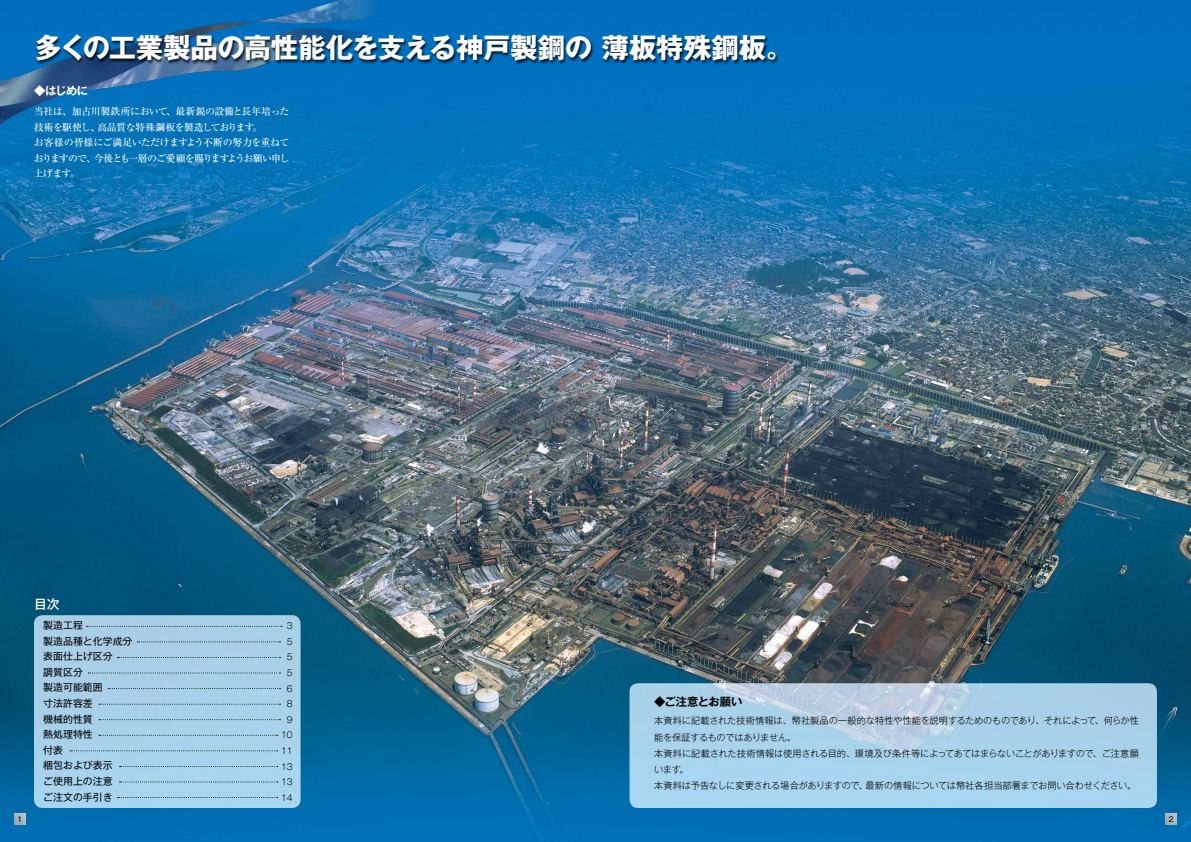
<style>
.page{position:relative;width:1191px;height:842px;background:#fff}
.page>*{position:absolute;margin:0;border:0;box-sizing:border-box;transform-origin:0 0}
.t1{font:700 27.4px "Gothic MB101 Pro";letter-spacing:-.015em;color:#fff}
.t2{font:500 12.8px "Gothic MB101 Pro";color:#fff}
.t3{font:700 11.3px "Gothic MB101 Pro De";letter-spacing:-.01em;color:#000}
.t4{font:700 11.3px "Gothic MB101 Pro De";color:#fff}
.t5{font:500 9.9px/15.6px "Ryumin Pro";letter-spacing:-.065em;color:#fff}
.t6{font:9.9px/15.6px "Gothic MB101 Pro";color:#000}
.t7{font:300 9.2px/16.1px "Gothic MB101 Pro";letter-spacing:-.02em;color:#000}
.t8{font:300 8.5px/15.6px "Gothic MB101 Pro";color:#000;text-align:right}
.t9{font:500 7.8px "Gothic BBB Pro";color:#000}
</style>
<div class="page">
<img style="left:0;top:0;width:1191px;height:842px">
<img style="left:0;top:0;width:382px;height:132px">
<svg style="left:14px;top:814px;width:12px;height:11px"></svg>
<svg style="left:1165px;top:814px;width:11px;height:11px"></svg>
<svg style="left:629px;top:683px;width:528px;height:125px;background:#a8d0e8"></svg>
<div style="left:34px;top:615px;width:266px;height:193px;background:#a7d1e8;border-radius:9px"></div>
<svg style="left:87px;top:626px;width:195px;height:1px"></svg>
<svg style="left:137px;top:641px;width:143px;height:1px"></svg>
<svg style="left:117px;top:657px;width:163px;height:1px"></svg>
<svg style="left:88px;top:672px;width:192px;height:1px"></svg>
<svg style="left:108px;top:688px;width:172px;height:1px"></svg>
<svg style="left:99px;top:704px;width:181px;height:1px"></svg>
<svg style="left:99px;top:719px;width:181px;height:1px"></svg>
<svg style="left:99px;top:735px;width:179px;height:1px"></svg>
<svg style="left:70px;top:750px;width:208px;height:1px"></svg>
<svg style="left:120px;top:766px;width:158px;height:1px"></svg>
<svg style="left:120px;top:781px;width:158px;height:1px"></svg>
<svg style="left:117px;top:797px;width:161px;height:1px"></svg>
<div style="left:36px;top:35px;width:743px;height:31px;background:#000;opacity:.75"></div>
<h1 class="t1" style="left:34px;top:25px;width:761px">多くの工業製品の高性能化を支える神戸製鋼の 薄板特殊鋼板。</h1>
<p class="t4" style="left:34px;top:81px;width:56px">◆はじめに</p>
<p class="t5" style="left:34px;top:103px;width:257px">当社は、加古川製鉄所において、最新鋭の設備と長年培った技術を駆使し、高品質な特殊鋼板を製造しております。<br>お客様の皆様にご満足いただけますよう不断の努力を重ねておりますので、今後とも一層のご愛顧を賜りますようお願い申し上げます。</p>
<p class="t9" style="left:17px;top:813px;width:6px">1</p>
<h2 class="t2" style="left:34px;top:594px;width:27px">目次</h2>
<p class="t6" style="left:43px;top:616px;width:91px">製造工程 　<br>製造品種と化学成分表面仕上げ区分<br>調質区分<br>製造可能範囲<br>寸法許容差<br>機械的性質<br>熱処理特性<br>付表<br>梱包および表示<br>ご使用上の注意<br>ご注文の手引き</p>
<p class="t8" style="left:281px;top:617px;width:13px">3<br>5<br>5<br>5<br>6<br>8<br>9<br>10<br>11<br>13<br>13<br>14</p>
<p class="t3" style="left:654px;top:692px;width:90px">◆ご注意とお願い</p>
<p class="t7" style="left:654px;top:711px;width:486px">本資料に記載された技術情報は、幣社製品の一般的な特性や性能を説明するためのものであり、それによって、何らか性能を保証するものではありません。<br>本資料に記載された技術情報は使用される目的、環境及び条件等によってあてはまらないことがありますので、ご注意願います。<br>本資料は予告なしに変更される場合がありますので、最新の情報については幣社各担当部署までお問い合わせください。</p>
<p class="t9" style="left:1168px;top:813px;width:6px">2</p>
</div>
